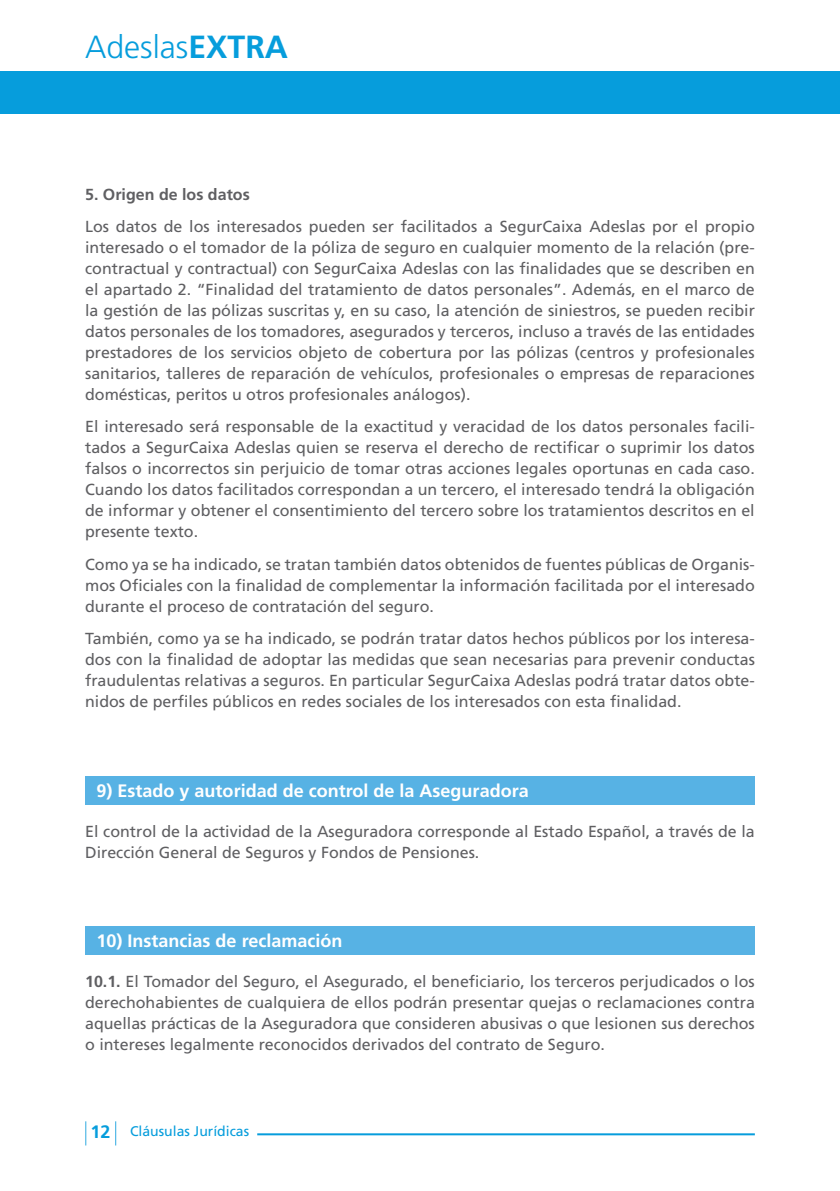
<style>
.page{position:relative;width:840px;height:1191px;background:#fff}
.page>*{position:absolute;margin:0;border:0;box-sizing:border-box;transform-origin:0 0}
.t1{font:300 32px "Frutiger";color:#069ddc}
.t2{font:700 18px "Frutiger";color:#fff}
.t3{font:16px/21px "Frutiger";color:#5f5f62;text-align:justify}
.t4{font:700 16px "Frutiger";color:#5f5f62}
.t5{font:14px "Frutiger";color:#069ddc}
.s1{font-weight:700}
.s2{font-weight:700;font-size:18px}
</style>
<div class="page">
<div style="left:0;top:71px;width:839px;height:43px;background:#069ddc"></div>
<hr style="left:257px;top:1133px;width:497px;height:2px;background:#069ddc">
<svg style="left:115px;top:1121px;width:1px;height:24px"></svg>
<svg style="left:85px;top:1121px;width:1px;height:24px"></svg>
<div style="left:85px;top:776px;width:669px;height:28px;background:#57b2e4"></div>
<div style="left:85px;top:926px;width:669px;height:28px;background:#57b2e4"></div>
<h1 class="t1" style="left:85px;top:29px;width:204px">Adeslas<span class="s1">EXTRA</span></h1>
<p class="t4" style="left:85px;top:185px;width:166px">5. Origen de los datos</p>
<p class="t3" style="left:85px;top:216px;width:671px">Los datos de los interesados pueden ser facilitados a SegurCaixa Adeslas por el propio interesado o el tomador de la póliza de seguro en cualquier momento de la relación (pre&shy;contractual y contractual) con SegurCaixa Adeslas con las finalidades que se describen en el apartado 2. “Finalidad del tratamiento de datos personales”. Además, en el marco de la gestión de las pólizas suscritas y, en su caso, la atención de siniestros, se pueden recibir datos personales de los tomadores, asegurados y terceros, incluso a través de las entidades prestadores de los servicios objeto de cobertura por las pólizas (centros y profesionales sanitarios, talleres de reparación de vehículos, profesionales o empresas de reparaciones domésticas, peritos u otros profesionales análogos).</p>
<p class="t3" style="left:85px;top:416px;width:670px">El interesado será responsable de la exactitud y veracidad de los datos personales facili&shy;tados a SegurCaixa Adeslas quien se reserva el derecho de rectificar o suprimir los datos falsos o incorrectos sin perjuicio de tomar otras acciones legales oportunas en cada caso.<br>Cuando los datos facilitados correspondan a un tercero, el interesado tendrá la obligación de informar y obtener el consentimiento del tercero sobre los tratamientos descritos en el presente texto.</p>
<p class="t3" style="left:85px;top:553px;width:670px">Como ya se ha indicado, se tratan también datos obtenidos de fuentes públicas de Organis&shy;mos Oficiales con la finalidad de complementar la información facilitada por el interesado durante el proceso de contratación del seguro.</p>
<p class="t3" style="left:85px;top:628px;width:671px">También, como ya se ha indicado, se podrán tratar datos hechos públicos por los interesa&shy;dos con la finalidad de adoptar las medidas que sean necesarias para prevenir conductas fraudulentas relativas a seguros. En particular SegurCaixa Adeslas podrá tratar datos obte&shy;nidos de perfiles públicos en redes sociales de los interesados con esta finalidad.</p>
<p class="t2" style="left:96px;top:780px;width:433px">9) Estado y autoridad de control de la Aseguradora</p>
<p class="t3" style="left:85px;top:820px;width:671px">El control de la actividad de la Aseguradora corresponde al Estado Español, a través de la<br>Dirección General de Seguros y Fondos de Pensiones.</p>
<p class="t2" style="left:96px;top:930px;width:247px">10) Instancias de reclamación</p>
<p class="t3" style="left:85px;top:970px;width:671px"><span class="s1">10.1.</span> El Tomador del Seguro, el Asegurado, el beneficiario, los terceros perjudicados o los derechohabientes de cualquiera de ellos podrán presentar quejas o reclamaciones contra aquellas prácticas de la Aseguradora que consideren abusivas o que lesionen sus derechos o intereses legalmente reconocidos derivados del contrato de Seguro.</p>
<p class="t5" style="left:90px;top:1123px;width:160px"><span class="s2">12</span> Cláusulas Jurídicas</p>
</div>
